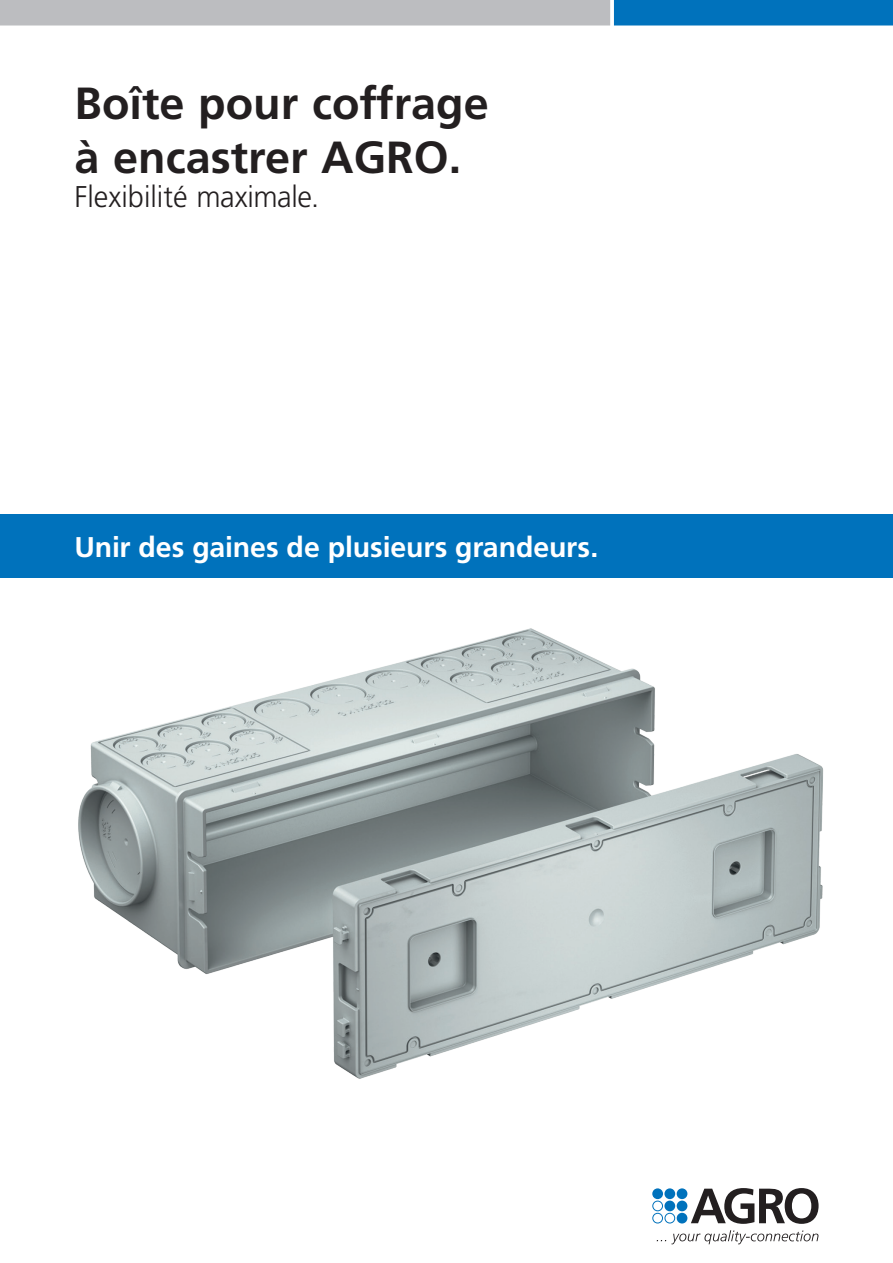
<style>
.page{position:relative;width:893px;height:1263px;background:#fff}
.page>*{position:absolute;margin:0;border:0;box-sizing:border-box;transform-origin:0 0}
.t1{font:700 45px/54px "Frutiger LT Std";color:#231f20}
.t2{font:300 30px "Frutiger LT Std";color:#231f20}
.t3{font:700 28.5px "Frutiger LT Std";letter-spacing:-.005em;color:#fff}
</style>
<div class="page">
<div style="left:677px;top:1200px;width:10px;height:11px;background:#0072bc;border-radius:50%"></div>
<div style="left:664px;top:1188px;width:11px;height:11px;background:#0072bc;border-radius:50%"></div>
<div style="left:677px;top:1188px;width:10px;height:11px;background:#0072bc;border-radius:50%"></div>
<div style="left:652px;top:1188px;width:11px;height:11px;background:#0072bc;border-radius:50%"></div>
<div style="left:677px;top:1213px;width:10px;height:10px;background:#0072bc;border-radius:50%"></div>
<svg style="left:652px;top:1200px;width:23px;height:23px"></svg>
<svg style="left:691px;top:1188px;width:128px;height:36px"></svg>
<svg style="left:657px;top:1230px;width:161px;height:14px"></svg>
<div style="left:0;top:0;width:612px;height:26px;background:#bcbdc0"></div>
<div style="left:612px;top:0;width:281px;height:26px;background:#0072bc"></div>
<svg style="left:610px;top:0;width:4px;height:27px"></svg>
<div style="left:0;top:514px;width:893px;height:64px;background:#0072bc"></div>
<img style="left:78px;top:628px;width:746px;height:451px">
<h1 class="t1" style="left:75px;top:76px;width:416px">Boîte pour coffrage à encastrer AGRO.</h1>
<p class="t2" style="left:75px;top:180px;width:246px">Flexibilité maximale.</p>
<p class="t3" style="left:74px;top:531px;width:525px">Unir des gaines de plusieurs grandeurs.</p>
</div>
